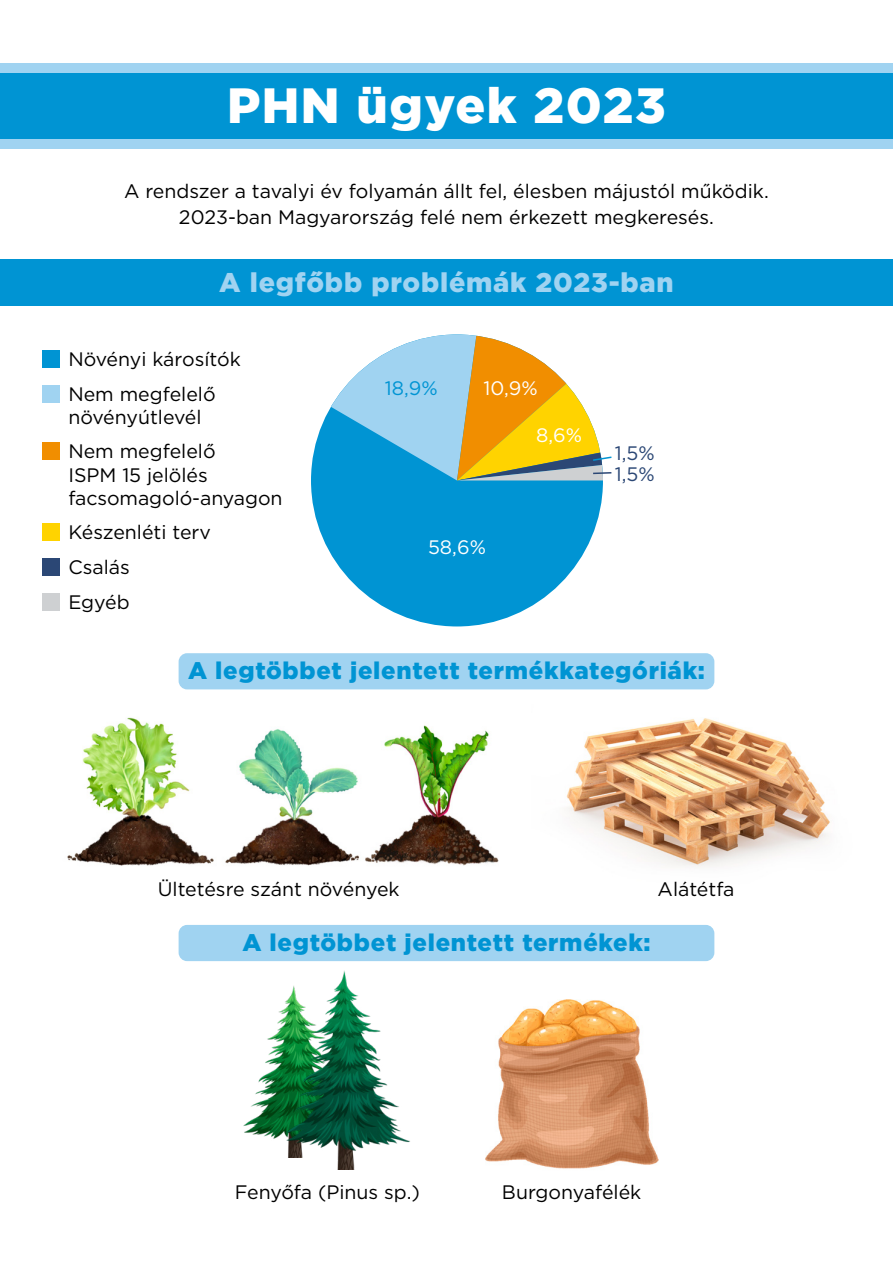
<style>
.page{position:relative;width:893px;height:1263px;background:#fff}
.page>*{position:absolute;margin:0;border:0;box-sizing:border-box;transform-origin:0 0}
.t1{font:900 49.5px "Gotham";letter-spacing:.03em;color:#fff}
.t2{font:900 27px "Gotham";letter-spacing:.03em;color:#a0d3f1}
.t3{font:900 24px "Gotham";letter-spacing:.03em;color:#0094d3}
.t4{font:19.5px/35.2px "Gotham";color:#000}
.t5{font:19.5px "Gotham";color:#fff}
.t6{font:19.5px/21px "Gotham";color:#2b4775}
.t7{font:19.5px "Gotham";color:#0094d3}
</style>
<div class="page">
<div style="left:0;top:64px;width:893px;height:85px;background:#0094d3"></div>
<div style="left:0;top:139px;width:893px;height:10px;background:#a0d3f1"></div>
<div style="left:0;top:64px;width:893px;height:9px;background:#a0d3f1"></div>
<img style="left:67px;top:717px;width:432px;height:149px">
<img style="left:566px;top:718px;width:264px;height:149px">
<div style="left:179px;top:653px;width:535px;height:36px;background:#a0d3f1;border-radius:9px"></div>
<div style="left:311px;top:334px;width:292px;height:292px;background:#0094d3;border-radius:50%"></div>
<svg style="left:311px;top:334px;width:301px;height:146px"></svg>
<div style="left:0;top:259px;width:893px;height:47px;background:#0094d3"></div>
<div style="left:43px;top:350px;width:17px;height:17px;background:#0094d3"></div>
<div style="left:43px;top:385px;width:17px;height:17px;background:#a0d3f1"></div>
<div style="left:43px;top:443px;width:17px;height:17px;background:#f18e00"></div>
<div style="left:43px;top:523px;width:17px;height:17px;background:#ffd300"></div>
<div style="left:43px;top:558px;width:17px;height:17px;background:#2b4775"></div>
<div style="left:43px;top:594px;width:17px;height:17px;background:#ced0d2"></div>
<div style="left:179px;top:925px;width:535px;height:36px;background:#a0d3f1;border-radius:9px"></div>
<img style="left:243px;top:1010px;width:40px;height:129px">
<img style="left:283px;top:970px;width:127px;height:199px">
<img style="left:485px;top:999px;width:173px;height:170px">
<p class="t1" style="left:227px;top:71px;width:440px">PHN ügyek 2023</p>
<p class="t4" style="left:124px;top:178px;width:646px;line-height:25.5px;text-align:center">A rendszer a tavalyi év folyamán állt fel, élesben májustól működik.<br>2023-ban Magyarország felé nem érkezett megkeresés.</p>
<p class="t2" style="left:219px;top:264px;width:456px">A legfőbb problémák 2023-ban</p>
<p class="t4" style="left:68px;top:341px;width:174px">Növényi károsítók<br>Nem megfelelő</p>
<p class="t4" style="left:68px;top:400px;width:149px;line-height:33.8px">növényútlevél<br>Nem megfelelő</p>
<p class="t4" style="left:68px;top:463px;width:216px;line-height:23.4px">ISPM 15 jelölés facsomagoló-anyagon</p>
<p class="t4" style="left:68px;top:514px;width:144px">Készenléti terv<br>Csalás<br>Egyéb</p>
<p class="t7" style="left:385px;top:376px;width:54px">18,9%</p>
<p class="t5" style="left:483px;top:376px;width:56px">10,9%</p>
<p class="t5" style="left:428px;top:534px;width:59px">58,6%</p>
<p class="t5" style="left:536px;top:423px;width:47px">8,6%</p>
<p class="t6" style="left:615px;top:442px;width:41px">1,5%<br>1,5%</p>
<p class="t3" style="left:188px;top:654px;width:518px">A legtöbbet jelentett termékkategóriák:</p>
<p class="t4" style="left:158px;top:871px;width:243px">Ültetésre szánt növények</p>
<p class="t3" style="left:242px;top:926px;width:410px">A legtöbbet jelentett termékek:</p>
<p class="t4" style="left:658px;top:871px;width:78px">Alátétfa</p>
<p class="t4" style="left:235px;top:1174px;width:187px">Fenyőfa (Pinus sp.)</p>
<p class="t4" style="left:502px;top:1174px;width:141px">Burgonyafélék</p>
</div>
